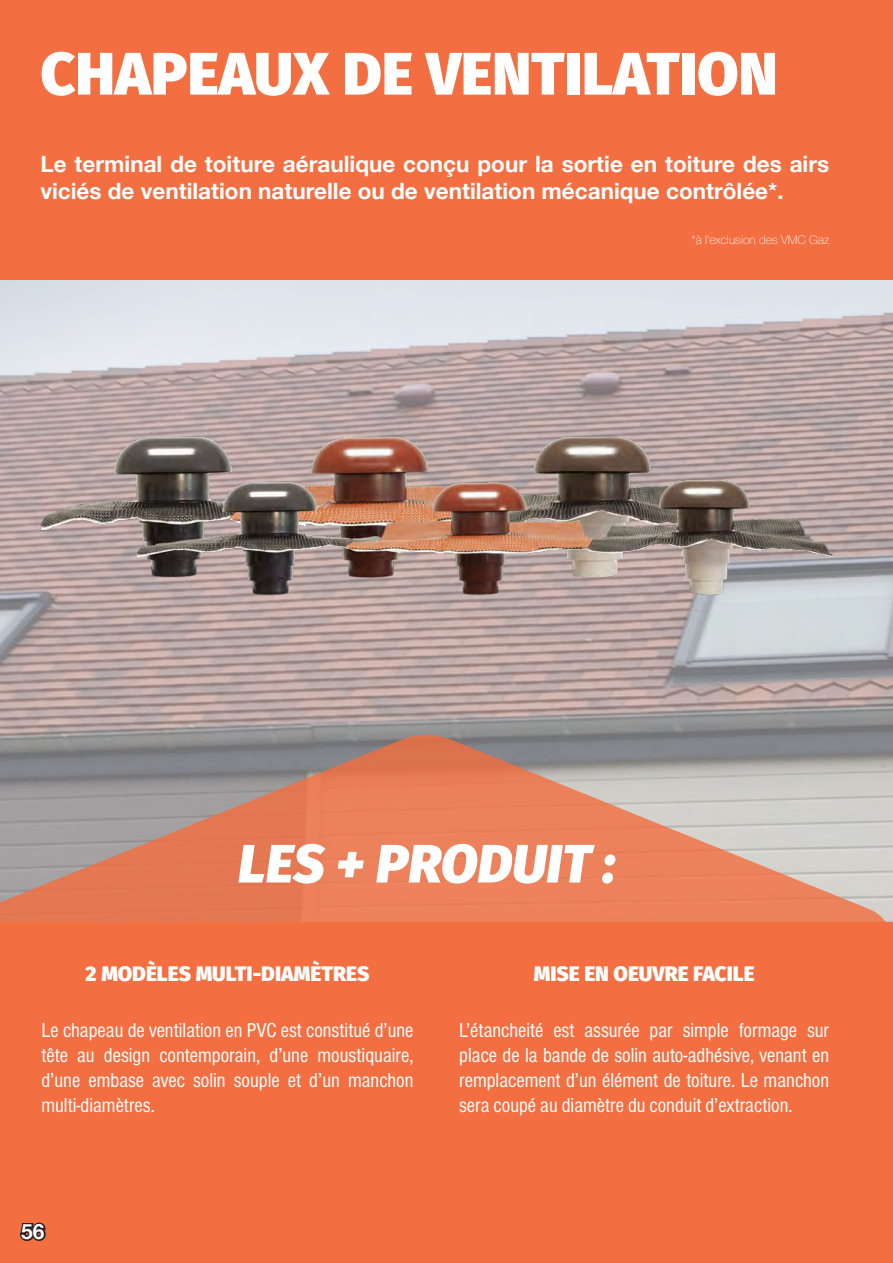
<style>
.page{position:relative;width:893px;height:1263px;background:#fff}
.page>*{position:absolute;margin:0;border:0;box-sizing:border-box;transform-origin:0 0}
.t1{font:800 60px "Fira Sans";color:#fff}
.t2{font:italic 800 54px "Fira Sans";color:#fff}
.t3{font:700 22.5px/27px "Helvetica Neue";color:#fff}
.t4{font:21px/25.2px "Nimbus San Con";color:#fff;text-align:justify}
.t5{font:800 21px "Fira Sans";color:#fff}
.t6{font:700 21px "Helvetica Neue";color:#fff}
.t7{font:100 12px "Helvetica Neue";color:#fff}
</style>
<div class="page">
<img style="left:0;top:279px;width:893px;height:454px">
<img style="left:35px;top:378px;width:819px;height:243px">
<svg style="left:0;top:733px;width:893px;height:530px;background:#e47a55"></svg>
<div style="left:0;top:0;width:893px;height:279px;background:#f36e40"></div>
<svg style="left:18px;top:1220px;width:30px;height:23px"></svg>
<h1 class="t1" style="left:40px;top:32px;width:739px">CHAPEAUX DE VENTILATION</h1>
<p class="t3" style="left:40px;top:151px;width:790px">Le terminal de toiture aéraulique conçu pour la sortie en toiture des airs viciés de ventilation naturelle ou de ventilation mécanique contrôlée*.</p>
<p class="t7" style="left:691px;top:231px;width:139px">*à l'exclusion des VMC Gaz</p>
<h2 class="t2" style="left:238px;top:826px;width:379px">LES + PRODUIT :</h2>
<p class="t5" style="left:86px;top:958px;width:285px">2 MODÈLES MULTI-DIAMÈTRES</p>
<p class="t5" style="left:534px;top:958px;width:222px">MISE EN OEUVRE FACILE</p>
<p class="t4" style="left:41px;top:1017px;width:374px">Le chapeau de ventilation en PVC est constitué d’une tête au design contemporain, d’une moustiquaire, d’une embase avec solin souple et d’un manchon multi-diamètres.</p>
<p class="t4" style="left:459px;top:1017px;width:371px">L’étancheité est assurée par simple formage sur place de la bande de solin auto-adhésive, venant en remplacement d’un élément de toiture. Le manchon sera coupé au diamètre du conduit d’extraction.</p>
<p class="t6" style="left:21px;top:1215px;width:25px">56</p>
</div>
